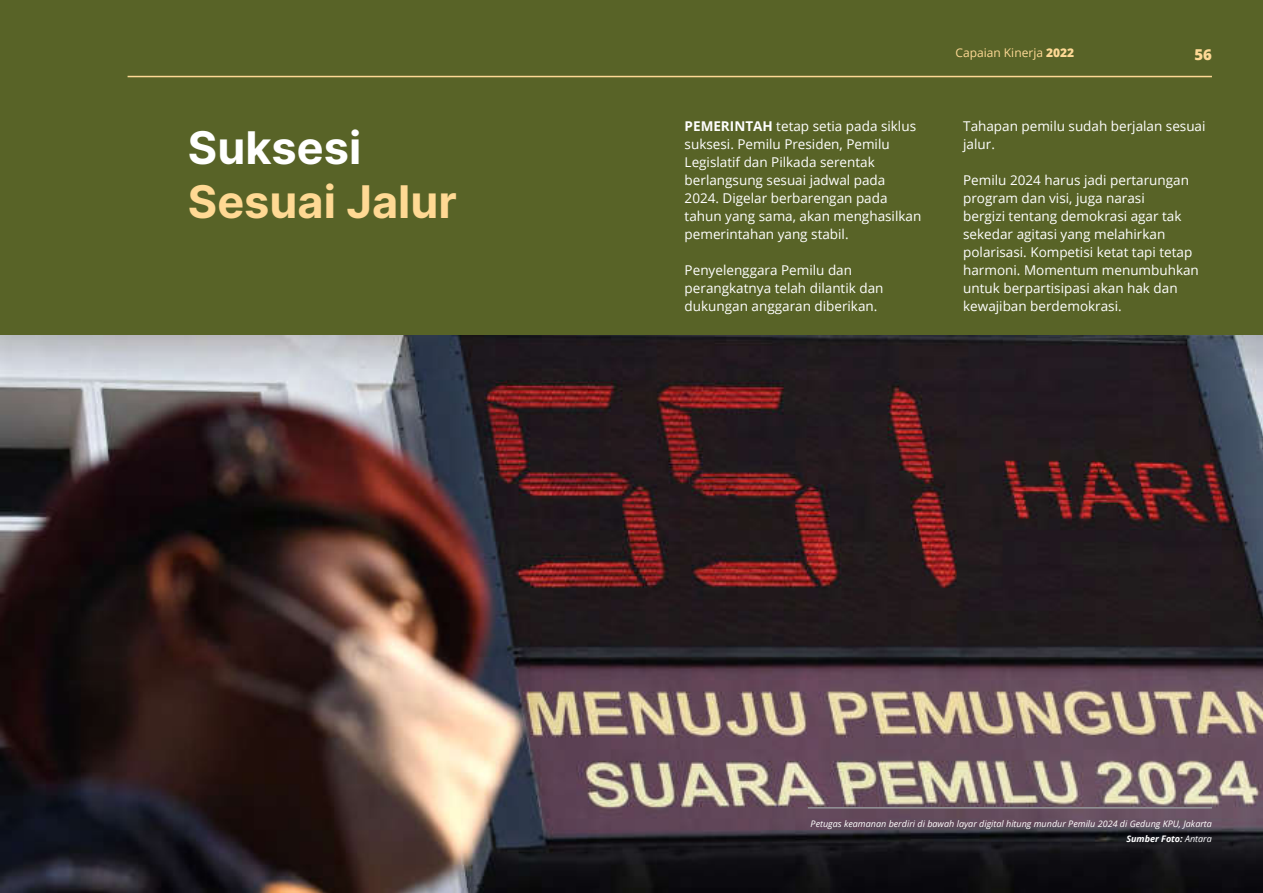
<style>
.page{position:relative;width:1263px;height:893px;background:#586327}
.page>*{position:absolute;margin:0;border:0;box-sizing:border-box;transform-origin:0 0}
.t1{font:700 45px "Inter";color:#ffd994}
.t2{font:700 45px "Inter";color:#fff}
.t3{font:800 15px "Open Sans";color:#fed995}
.t4{font:13.5px/18px "Open Sans";color:#fff}
.t5{font:12px "Open Sans";color:#fed995}
.t6{font:italic 9px/15px "Open Sans";color:#fff;text-align:right}
.s1{font-weight:700}
.s2{font-weight:800}
</style>
<div class="page">
<img style="left:0;top:336px;width:1263px;height:557px">
<hr style="left:808px;top:807px;width:404px;height:2px;background:#939598">
<hr style="left:128px;top:76px;width:1084px;height:1px;background:#fed995">
<h1 class="t2" style="left:188px;top:121px;width:175px">Suksesi</h1>
<h1 class="t1" style="left:188px;top:175px;width:270px">Sesuai Jalur</h1>
<p class="t4" style="left:685px;top:118px;width:238px"><span class="s1">PEMERINTAH</span> tetap setia pada siklus suksesi. Pemilu Presiden, Pemilu<br>Legislatif dan Pilkada serentak berlangsung sesuai jadwal pada<br>2024. Digelar berbarengan pada tahun yang sama, akan menghasilkan pemerintahan yang stabil.</p>
<p class="t4" style="left:685px;top:262px;width:200px">Penyelenggara Pemilu dan perangkatnya telah dilantik dan dukungan anggaran diberikan.</p>
<p class="t5" style="left:955px;top:48px;width:120px">Capaian Kinerja <span class="s2">2022</span></p>
<p class="t3" style="left:1194px;top:48px;width:19px">56</p>
<p class="t4" style="left:963px;top:118px;width:244px">Tahapan pemilu sudah berjalan sesuai jalur.</p>
<p class="t4" style="left:963px;top:172px;width:237px">Pemilu 2024 harus jadi pertarungan program dan visi, juga narasi<br>bergizi tentang demokrasi agar tak sekedar agitasi yang melahirkan polarisasi. Kompetisi ketat tapi tetap harmoni. Momentum menumbuhkan untuk berpartisipasi akan hak dan kewajiban berdemokrasi.</p>
<p class="t6" style="left:810px;top:817px;width:403px">Petugas keamanan berdiri di bawah layar digital hitung mundur Pemilu 2024 di Gedung KPU, Jakarta<br><span class="s1">Sumber Foto:</span> Antara</p>
</div>
